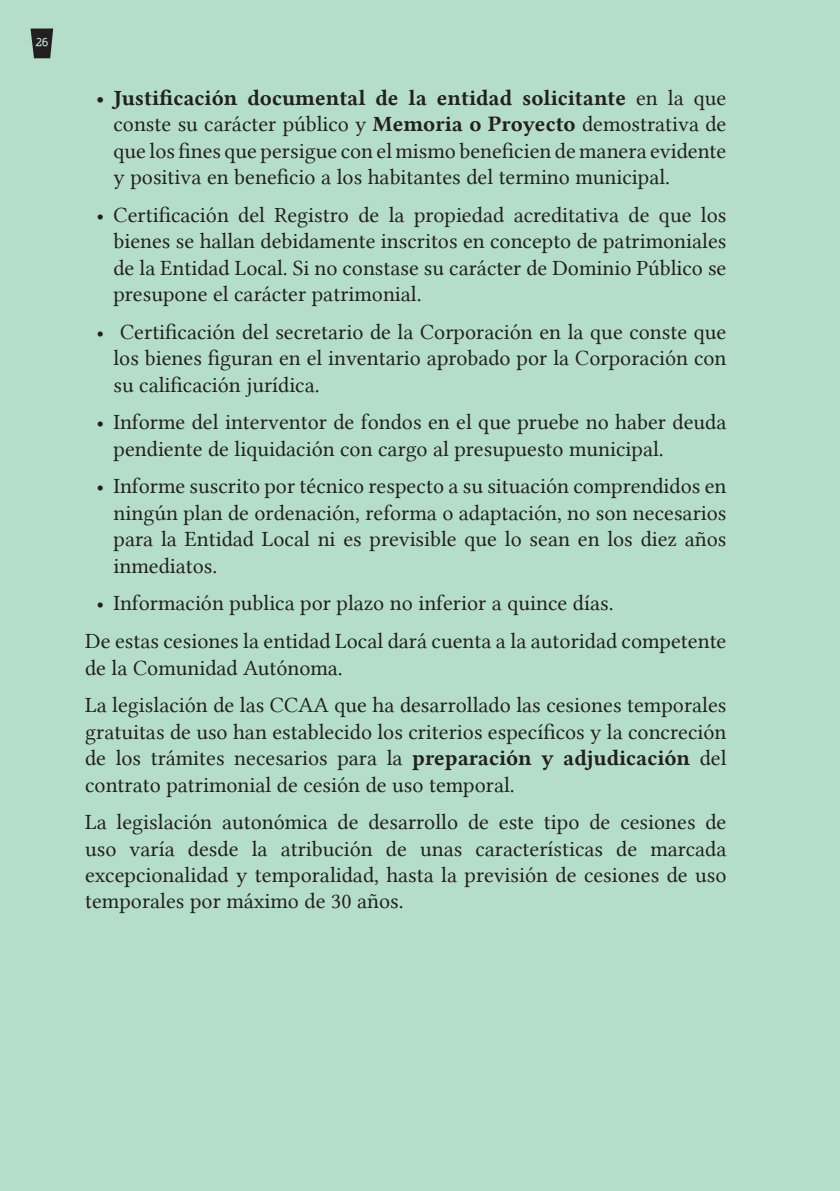
<style>
.page{position:relative;width:840px;height:1191px;background:#fff}
.page>*{position:absolute;margin:0;border:0;box-sizing:border-box;transform-origin:0 0}
.t1{font:22px/26.4px "Lin Libertine";color:#231f20;text-align:justify}
.t2{font:22px "Lin Libertine B";color:#231f20}
.t3{font:700 12px "Klein Slabserif";color:#b5deca}
.s1{font-family:"Lin Libertine"}
.s2{font-family:"Lin Libertine B"}
</style>
<div class="page">
<div style="left:0;top:0;width:839px;height:1191px;background:#b5deca"></div>
<svg style="left:30px;top:28px;width:23px;height:30px"></svg>
<p class="t3" style="left:36px;top:35px;width:14px">26</p>
<p class="t2" style="left:96px;top:82px;width:631px">• Justificación documental de la entidad solicitante <span class="s1">en la que</span></p>
<p class="t1" style="left:113px;top:111px;width:614px">conste su carácter público y <span class="s2">Memoria o Proyecto</span> demostrativa de que los fines que persigue con el mismo beneficien de manera evidente y positiva en beneficio a los habitantes del termino municipal.</p>
<p class="t1" style="left:113px;top:201px;width:614px;text-indent:-17px">• Certificación del Registro de la propiedad acreditativa de que los bienes se hallan debidamente inscritos en concepto de patrimoniales de la Entidad Local. Si no constase su carácter de Dominio Público se presupone el carácter patrimonial.</p>
<p class="t1" style="left:113px;top:318px;width:614px;text-indent:-17px">• Certificación del secretario de la Corporación en la que conste que los bienes figuran en el inventario aprobado por la Corporación con su calificación jurídica.</p>
<p class="t1" style="left:113px;top:409px;width:614px;text-indent:-17px">• Informe del interventor de fondos en el que pruebe no haber deuda pendiente de liquidación con cargo al presupuesto municipal.</p>
<p class="t1" style="left:113px;top:473px;width:614px;text-indent:-17px">• Informe suscrito por técnico respecto a su situación comprendidos en ningún plan de ordenación, reforma o adaptación, no son necesarios para la Entidad Local ni es previsible que lo sean en los diez años inmediatos.</p>
<p class="t1" style="left:85px;top:584px;width:642px;line-height:37.8px;text-indent:11px">• Información publica por plazo no inferior a quince días.<br>De estas cesiones la entidad Local dará cuenta a la autoridad competente</p>
<p class="t1" style="left:85px;top:648px;width:642px;line-height:37.8px">de la Comunidad Autónoma.<br>La legislación de las CCAA que ha desarrollado las cesiones temporales</p>
<p class="t1" style="left:85px;top:718px;width:642px">gratuitas de uso han establecido los criterios específicos y la concreción de los trámites necesarios para la <span class="s2">preparación y adjudicación</span> del contrato patrimonial de cesión de uso temporal.</p>
<p class="t1" style="left:85px;top:809px;width:642px">La legislación autonómica de desarrollo de este tipo de cesiones de uso varía desde la atribución de unas características de marcada excepcionalidad y temporalidad, hasta la previsión de cesiones de uso temporales por máximo de 30 años.</p>
</div>
